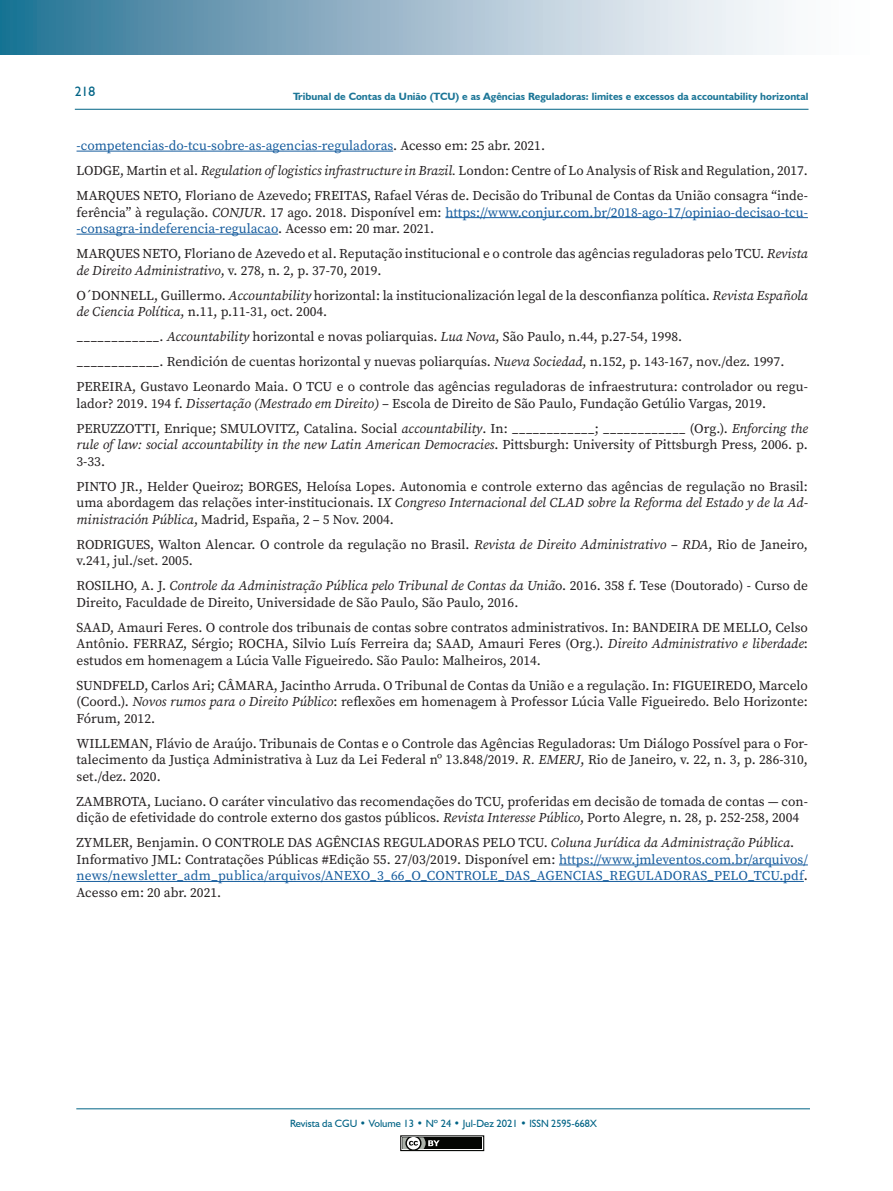
<style>
.page{position:relative;width:893px;height:1191px;background:#fff}
.page>*{position:absolute;margin:0;border:0;box-sizing:border-box;transform-origin:0 0}
.TEXTO_BIBLIOGRAFIA{font:13.5px/16.5px "Source Serif Variable";color:#231f20}
.TEXTO_BIBLIOGRAFIA-2{font:13.5px "Source Serif Variable";color:#175d9e}
.t1{font:13.5px "Humanist 521 BT";color:#006385}
.t2{font:700 10.5px "Humanist 521 BT";color:#1c7697}
.t3{font:10.5px "Humanist 521 BT";color:#006385}
.s1{color:#231f20}
.s2{font-style:italic}
.s3{color:#175d9e}
</style>
<div class="page">
<svg style="left:0;top:0;width:784px;height:54px;background:#96b7c9"></svg>
<hr style="left:75px;top:109px;width:733px;height:1px;background:#006385">
<hr style="left:76px;top:1108px;width:734px;height:1px;background:#006385">
<div style="left:400px;top:1135px;width:84px;height:16px;border:1px solid #040503"></div>
<div style="left:402px;top:1137px;width:80px;height:12px;background:#040503"></div>
<svg style="left:400px;top:1135px;width:40px;height:16px"></svg>
<hr style="left:77px;top:151px;width:316px;height:1px;background:#175d9e">
<hr style="left:445px;top:217px;width:363px;height:1px;background:#175d9e">
<hr style="left:77px;top:234px;width:201px;height:1px;background:#175d9e">
<hr style="left:559px;top:864px;width:249px;height:1px;background:#175d9e">
<hr style="left:77px;top:881px;width:727px;height:1px;background:#175d9e">
<p class="t1" style="left:75px;top:83px;width:22px">218</p>
<p class="t2" style="left:293px;top:90px;width:517px">Tribunal de Contas da União (TCU) e as Agências Reguladoras: limites e excessos da accountability horizontal</p>
<p class="TEXTO_BIBLIOGRAFIA-2" style="left:77px;top:137px;width:470px">-competencias-do-tcu-sobre-as-agencias-reguladoras<span class="s1">. Acesso em: 25 abr. 2021.</span></p>
<p class="TEXTO_BIBLIOGRAFIA" style="left:77px;top:162px;width:733px">LODGE, Martin et al. <span class="s2">Regulation of logistics infrastructure in Brazil.</span> London: Centre of Lo Analysis of Risk and Regulation, 2017.</p>
<p class="TEXTO_BIBLIOGRAFIA" style="left:77px;top:187px;width:733px;text-align:justify">MARQUES NETO, Floriano de Azevedo; FREITAS, Rafael Véras de. Decisão do Tribunal de Contas da União consagra “inde&shy;ferência” à regulação. <span class="s2">CONJUR</span>. 17 ago. 2018. Disponível em: <span class="s3">https://www.conjur.com.br/2018-ago-17/opiniao-decisao-tcu--consagra-indeferencia-regulacao</span>. Acesso em: 20 mar. 2021.</p>
<p class="TEXTO_BIBLIOGRAFIA" style="left:77px;top:245px;width:733px">MARQUES NETO, Floriano de Azevedo et al. Reputação institucional e o controle das agências reguladoras pelo TCU. <span class="s2">Revista de Direito Administrativo</span>, v. 278, n. 2, p. 37-70, 2019.</p>
<p class="TEXTO_BIBLIOGRAFIA" style="left:77px;top:287px;width:733px">O´DONNELL, Guillermo. <span class="s2">Accountability</span> horizontal: la institucionalización legal de la desconfianza política. <span class="s2">Revista Española de Ciencia Política</span>, n.11, p.11-31, oct. 2004.</p>
<p class="TEXTO_BIBLIOGRAFIA" style="left:77px;top:328px;width:607px">____________. <span class="s2">Accountability</span> horizontal e novas poliarquias. <span class="s2">Lua Nova</span>, São Paulo, n.44, p.27-54, 1998.</p>
<p class="TEXTO_BIBLIOGRAFIA" style="left:77px;top:353px;width:709px">____________. Rendición de cuentas horizontal y nuevas poliarquías. <span class="s2">Nueva Sociedad</span>, n.152, p. 143-167, nov./dez. 1997.</p>
<p class="TEXTO_BIBLIOGRAFIA" style="left:77px;top:378px;width:733px">PEREIRA, Gustavo Leonardo Maia. O TCU e o controle das agências reguladoras de infraestrutura: controlador ou regu&shy;lador? 2019. 194 f. <span class="s2">Dissertação (Mestrado em Direito)</span> – Escola de Direito de São Paulo, Fundação Getúlio Vargas, 2019.</p>
<p class="TEXTO_BIBLIOGRAFIA" style="left:77px;top:420px;width:733px;text-align:justify">PERUZZOTTI, Enrique; SMULOVITZ, Catalina. Social <span class="s2">accountability</span>. In: ____________; ____________ (Org.). <span class="s2">Enforcing the rule of law: social accountability in the new Latin American Democracies</span>. Pittsburgh: University of Pittsburgh Press, 2006. p.<br>3-33.</p>
<p class="TEXTO_BIBLIOGRAFIA" style="left:77px;top:478px;width:733px;text-align:justify">PINTO JR., Helder Queiroz; BORGES, Heloísa Lopes. Autonomia e controle externo das agências de regulação no Brasil: uma abordagem das relações inter-institucionais. I<span class="s2">X Congreso Internacional del CLAD sobre la Reforma del Estado y de la Ad&shy;ministración Pública</span>, Madrid, España, 2 – 5 Nov. 2004.</p>
<p class="TEXTO_BIBLIOGRAFIA" style="left:77px;top:536px;width:733px">RODRIGUES, Walton Alencar. O controle da regulação no Brasil. <span class="s2">Revista de Direito Administrativo – RDA</span>, Rio de Janeiro, v.241, jul./set. 2005.</p>
<p class="TEXTO_BIBLIOGRAFIA" style="left:77px;top:577px;width:733px">ROSILHO, A. J. <span class="s2">Controle da Administração Pública pelo Tribunal de Contas da Uniã</span>o. 2016. 358 f. Tese (Doutorado) - Curso de<br>Direito, Faculdade de Direito, Universidade de São Paulo, São Paulo, 2016.</p>
<p class="TEXTO_BIBLIOGRAFIA" style="left:77px;top:619px;width:733px;text-align:justify">SAAD, Amauri Feres. O controle dos tribunais de contas sobre contratos administrativos. In: BANDEIRA DE MELLO, Celso Antônio. FERRAZ, Sérgio; ROCHA, Silvio Luís Ferreira da; SAAD, Amauri Feres (Org.). <span class="s2">Direito Administrativo e liberdade</span>: estudos em homenagem a Lúcia Valle Figueiredo. São Paulo: Malheiros, 2014.</p>
<p class="TEXTO_BIBLIOGRAFIA" style="left:77px;top:677px;width:733px;text-align:justify">SUNDFELD, Carlos Ari; CÂMARA, Jacintho Arruda. O Tribunal de Contas da União e a regulação. In: FIGUEIREDO, Marcelo (Coord.). <span class="s2">Novos rumos para o Direito Público</span>: reflexões em homenagem à Professor Lúcia Valle Figueiredo. Belo Horizonte:<br>Fórum, 2012.</p>
<p class="TEXTO_BIBLIOGRAFIA" style="left:77px;top:735px;width:733px;text-align:justify">WILLEMAN, Flávio de Araújo. Tribunais de Contas e o Controle das Agências Reguladoras: Um Diálogo Possível para o For&shy;talecimento da Justiça Administrativa à Luz da Lei Federal nº 13.848/2019. <span class="s2">R. EMERJ</span>, Rio de Janeiro, v. 22, n. 3, p. 286-310, set./dez. 2020.</p>
<p class="TEXTO_BIBLIOGRAFIA" style="left:77px;top:793px;width:733px">ZAMBROTA, Luciano. O caráter vinculativo das recomendações do TCU, proferidas em decisão de tomada de contas — con&shy;dição de efetividade do controle externo dos gastos públicos. <span class="s2">Revista Interesse Público</span>, Porto Alegre, n. 28, p. 252-258, 2004</p>
<p class="TEXTO_BIBLIOGRAFIA" style="left:77px;top:834px;width:733px">ZYMLER, Benjamin. O CONTROLE DAS AGÊNCIAS REGULADORAS PELO TCU. <span class="s2">Coluna Jurídica da Administração Pública</span>.<br>Informativo JML: Contratações Públicas #Edição 55. 27/03/2019. Disponível em: <span class="s3">https://www.jmleventos.com.br/arquivos/ news/newsletter_adm_publica/arquivos/ANEXO_3_66_O_CONTROLE_DAS_AGENCIAS_REGULADORAS_PELO_TCU.pdf</span>.<br>Acesso em: 20 abr. 2021.</p>
<p class="t3" style="left:290px;top:1116px;width:309px">Revista da CGU • Volume 13 • Nº 24 • Jul-Dez 2021 • ISSN 2595-668X</p>
</div>
